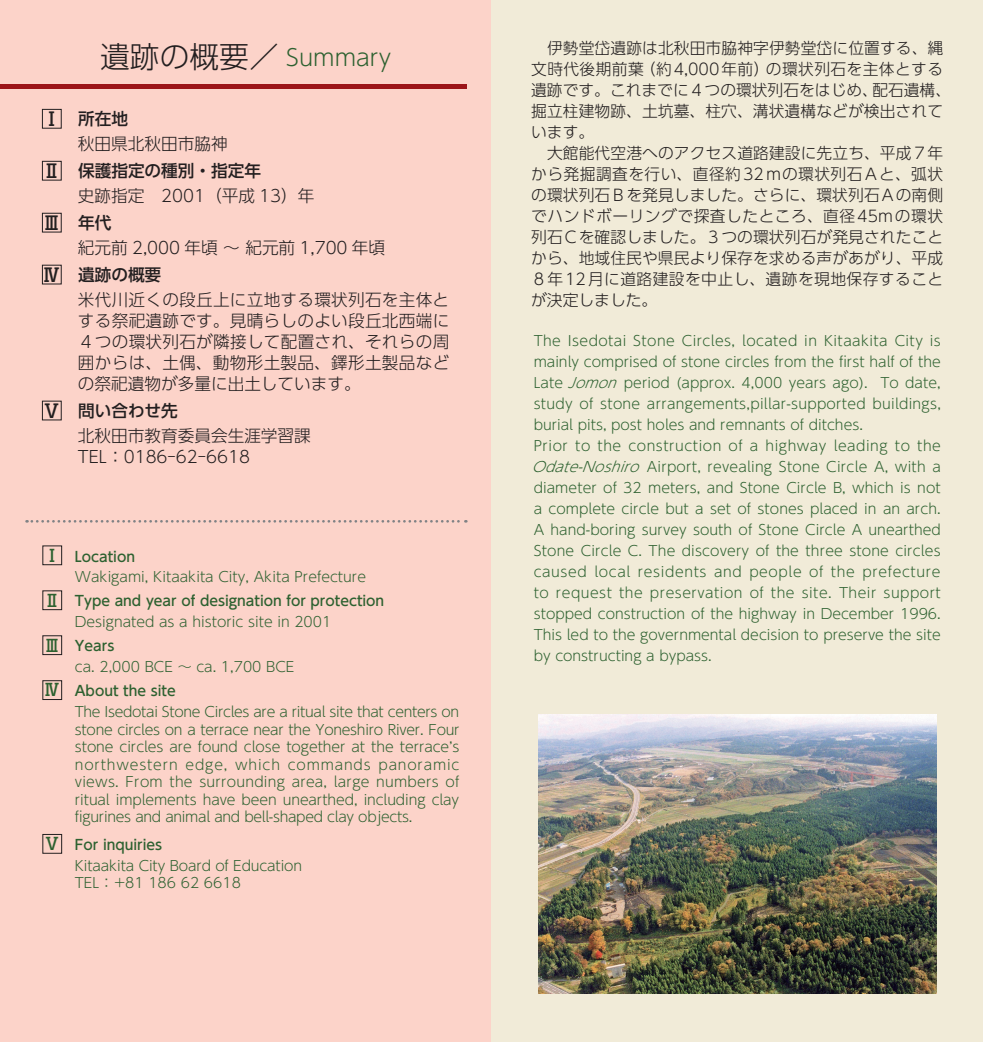
<style>
.page{position:relative;width:983px;height:1042px;background:#fff}
.page>*{position:absolute;margin:0;border:0;box-sizing:border-box;transform-origin:0 0}
.t1{font:300 22.75px "UD Shin Go Pro";color:#2d6130}
.t2{font:300 16.62px/24.7px "UD Shin Go Pro";color:#231f20}
.t3{font:300 15.75px/21px "UD Shin Go Pro";letter-spacing:.005em;color:#231f20}
.t4{font:300 14px/21px "UD Shin Go Pro";letter-spacing:.005em;color:#2d6130}
.t5{font:300 14px/17.5px "UD Shin Go Pro";letter-spacing:-.02em;color:#2d6130}
.t6{font:500 14px/20.7px "UD Shin Go Pro";color:#2d6130}
.t7{font:300 14px/20.7px "UD Shin Go Pro";letter-spacing:-.025em;color:#2d6130}
.t8{font:300 14px/26.2px "UD Shin Go Pro";letter-spacing:.06em;color:#2d6130}
.s1{font-size:29.75px;color:#231f20}
.s2{font-weight:500;font-size:18.38px}
.s3{font-weight:500}
.s4{font-weight:500;font-size:16.62px}
.s5{font-size:16.62px}
.s6{font-weight:300}
.s7{font-style:italic}
</style>
<div class="page">
<div style="left:0;top:0;width:491px;height:1042px;background:#fcd3c9"></div>
<div style="left:491px;top:0;width:491px;height:1042px;background:#f1ebd8"></div>
<div style="left:42px;top:109px;width:19px;height:19px;border:1px solid #231f20"></div>
<div style="left:42px;top:161px;width:19px;height:19px;border:1px solid #231f20"></div>
<div style="left:42px;top:213px;width:19px;height:19px;border:1px solid #231f20"></div>
<div style="left:42px;top:265px;width:19px;height:19px;border:1px solid #231f20"></div>
<div style="left:42px;top:401px;width:19px;height:19px;border:1px solid #231f20"></div>
<div style="left:0;top:84px;width:466px;height:5px;background:#9c1418"></div>
<img style="left:538px;top:714px;width:397px;height:279px">
<div style="left:43px;top:546px;width:19px;height:19px;border:1px solid #231f20"></div>
<div style="left:43px;top:590px;width:19px;height:20px;border:1px solid #231f20"></div>
<div style="left:43px;top:635px;width:19px;height:20px;border:1px solid #231f20"></div>
<div style="left:43px;top:680px;width:19px;height:20px;border:1px solid #231f20"></div>
<div style="left:43px;top:834px;width:19px;height:19px;border:1px solid #231f20"></div>
<svg style="left:27px;top:520px;width:439px;height:2px"></svg>
<h1 class="t1" style="left:100px;top:39px;width:292px"><span class="s1">遺跡の概要／</span> Summary</h1>
<p class="t2" style="left:43px;top:106px;width:186px"><span class="s2">Ⅰ</span><span class="s3">　所在地<br></span>　　秋田県北秋田市脇神</p>
<p class="t2" style="left:43px;top:158px;width:273px"><span class="s2">Ⅱ</span><span class="s3">　保護指定の種別・指定年<br></span>　　史跡指定　2001（平成 13）年</p>
<p class="t2" style="left:43px;top:210px;width:344px"><span class="s2">Ⅲ</span><span class="s3">　年代<br></span>　　紀元前 2,000 年頃 ～ 紀元前 1,700 年頃</p>
<p class="t2" style="left:43px;top:262px;width:408px"><span class="s2">Ⅳ</span><span class="s3">　遺跡の概要<br></span>　　米代川近くの段丘上に立地する環状列石を主体と</p>
<p class="t2" style="left:78px;top:309px;width:373px;line-height:21px;text-align:justify">する祭祀遺跡です。見晴らしのよい段丘北西端に４つの環状列石が隣接して配置され、それらの周囲からは、土偶、動物形土製品、鐸形土製品などの祭祀遺物が多量に出土しています。</p>
<p class="t2" style="left:43px;top:398px;width:270px"><span class="s2">Ⅴ</span><span class="s3">　問い合わせ先<br></span>　　北秋田市教育委員会生涯学習課</p>
<p class="t2" style="left:45px;top:443px;width:207px">　　TEL：0186-62-6618</p>
<p class="t4" style="left:75px;top:545px;width:293px;text-indent:-31px"><span class="s4">Ⅰ</span> <span class="s3">Location<br></span>Wakigami, Kitaakita City, Akita Prefecture</p>
<p class="t6" style="left:75px;top:590px;width:311px;text-indent:-31px"><span class="s5">Ⅱ</span> Type and year of designation for protection<br><span class="s6">Designated as a historic site in 2001</span></p>
<p class="t4" style="left:75px;top:635px;width:221px;text-indent:-31px"><span class="s4">Ⅲ</span> <span class="s3">Years<br></span>ca. 2,000 BCE ～ ca. 1,700 BCE</p>
<p class="t7" style="left:75px;top:680px;width:386px;text-indent:-31px"><span class="s4">Ⅳ</span> <span class="s3">About the site<br></span>The Isedotai Stone Circles are a ritual site that centers on</p>
<p class="t5" style="left:75px;top:720px;width:386px">stone circles on a terrace near the Yoneshiro River. Four stone circles are found close together at the terrace s</p>
<p class="t8" style="left:75px;top:724px;width:386px;text-indent:374px">, northwestern edge, which commands panoramic</p>
<p class="t4" style="left:75px;top:772px;width:386px;line-height:17.5px;text-align:justify">views. From the surrounding area, large numbers of ritual implements have been unearthed, including clay figurines and animal and bell-shaped clay objects.</p>
<p class="t4" style="left:75px;top:834px;width:229px;text-indent:-31px"><span class="s4">Ⅴ</span> <span class="s3">For inquiries<br></span>Kitaakita City Board of Education</p>
<p class="t4" style="left:75px;top:872px;width:181px">TEL： +81 186 62 6618　</p>
<p class="t3" style="left:531px;top:37px;width:421px">　伊勢堂岱遺跡は北秋田市脇神字伊勢堂岱に位置する、縄文時代後期前葉（約4,000年前）の環状列石を主体とする遺跡です。これまでに４つの環状列石をはじめ、配石遺構、掘立柱建物跡、土坑墓、柱穴、溝状遺構などが検出されています。<br>　大館能代空港へのアクセス道路建設に先立ち、平成７年から発掘調査を行い、直径約32ｍの環状列石Ａと、弧状の環状列石Ｂを発見しました。さらに、環状列石Ａの南側でハンドボーリングで探査したところ、直径45mの環状列石Ｃを確認しました。３つの環状列石が発見されたことから、地域住民や県民より保存を求める声があがり、平成<br>８年12月に道路建設を中止し、遺跡を現地保存することが決定しました。</p>
<p class="t4" style="left:531px;top:329px;width:410px">The Isedotai Stone Circles, located in Kitaakita City is mainly comprised of stone circles from the first half of the Late <span class="s7">Jomon</span>period (approx. 4,000 years ago). To date, study of stone arrangements,pillar-supported buildings, burial pits, post holes and remnants of ditches.<br>Prior to the construction of a highway leading to the <span class="s7">Odate-Noshiro</span> Airport, revealing Stone Circle A, with a diameter of 32 meters, and Stone Circle B, which is not a complete circle but a set of stones placed in an arch.<br>A hand-boring survey south of Stone Circle A unearthed Stone Circle C. The discovery of the three stone circles caused local residents and people of the prefecture to request the preservation of the site. Their support stopped construction of the highway in December 1996.<br>This led to the governmental decision to preserve the site by constructing a bypass.</p>
</div>
